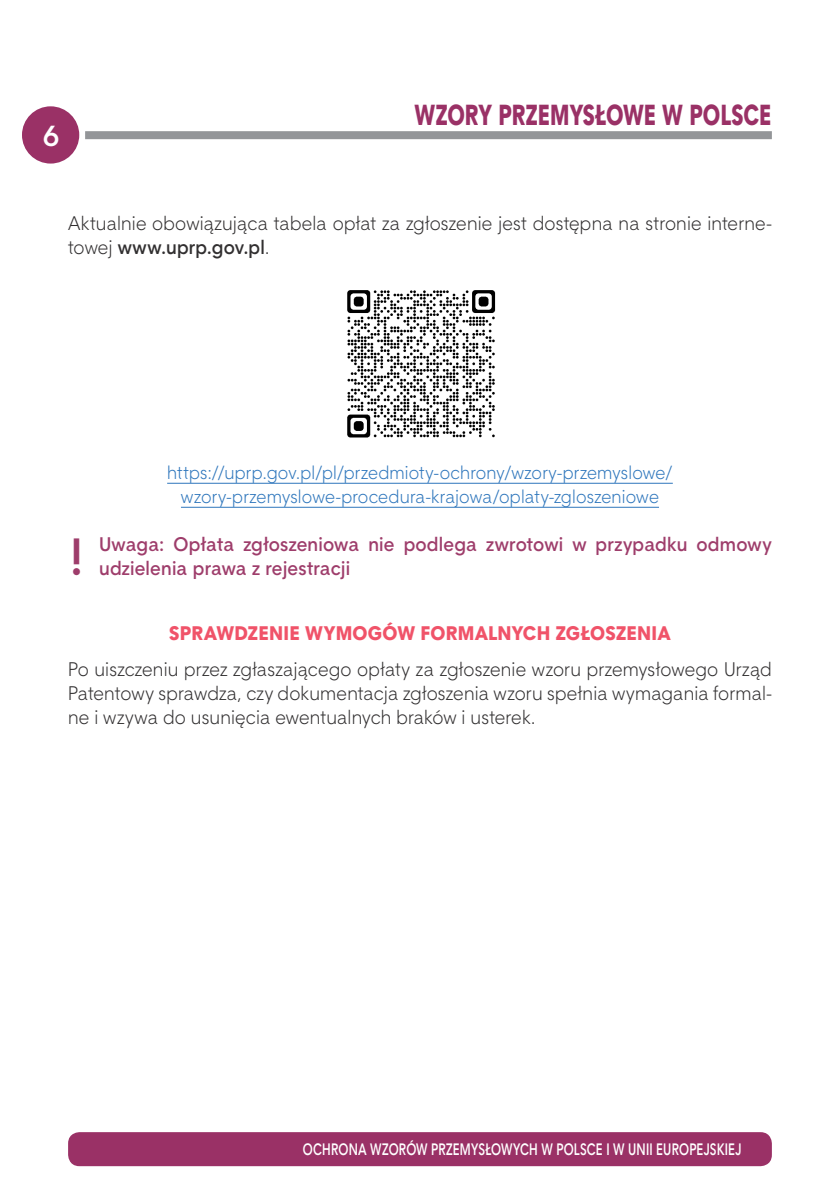
<style>
.page{position:relative;width:840px;height:1191px;background:#fff}
.page>*{position:absolute;margin:0;border:0;box-sizing:border-box;transform-origin:0 0}
.t1{font:700 50.4px "Straight EFN";color:#9e3d6b;scale:.95 1}
.t2{font:28px "Straight EFN Heavy";color:#9a3166;scale:.75 1}
.t3{font:700 28px "Straight EFN";color:#fff}
.t4{font:19px/24px "Straight EFN";letter-spacing:.005em;color:#312f30;scale:.95 1}
.t5{font:700 19px/24px "Straight EFN";letter-spacing:.01em;color:#9e3d6b;scale:.95 1}
.t6{font:19px "Straight EFN Heavy";letter-spacing:.01em;color:#f05369;scale:.95 1}
.t7{font:18px/24px "Straight EFN";letter-spacing:.01em;color:#2e76bc;text-align:center;scale:.95 1}
.t8{font:700 16px "Straight EFN";letter-spacing:.015em;color:#fff;scale:.75 1}
.s1{font-weight:700}
</style>
<div class="page">
<div style="left:68px;top:1132px;width:703px;height:34px;background:#9a3166;border-radius:11px"></div>
<div style="left:85px;top:131px;width:686px;height:8px;background:#939598"></div>
<div style="left:22px;top:106px;width:57px;height:58px;background:#9a3166;border-radius:50%"></div>
<hr style="left:167px;top:483px;width:505px;height:1px;background:#2e76bc">
<hr style="left:181px;top:507px;width:477px;height:1px;background:#2e76bc">
<img style="left:347px;top:290px;width:149px;height:148px">
<h2 class="t3" style="left:43px;top:119px;width:18px">6</h2>
<h2 class="t2" style="left:414px;top:98px;width:477px">WZORY PRZEMYSŁOWE W POLSCE</h2>
<p class="t4" style="left:68px;top:212px;width:741px">Aktualnie obowiązująca tabela opłat za zgłoszenie jest dostępna na stronie interne&shy;towej <span class="s1">www.uprp.gov.pl</span>.</p>
<p class="t7" style="left:167px;top:461px;width:533px">https://uprp.gov.pl/pl/przedmioty-ochrony/wzory-przemyslowe/ wzory-przemyslowe-procedura-krajowa/oplaty-zgloszeniowe</p>
<h1 class="t1" style="left:68px;top:527px;width:19px">!</h1>
<p class="t5" style="left:99px;top:532px;width:709px">Uwaga: Opłata zgłoszeniowa nie podlega zwrotowi w przypadku odmowy udzielenia prawa z rejestracji</p>
<p class="t6" style="left:169px;top:622px;width:529px">SPRAWDZENIE WYMOGÓW FORMALNYCH ZGŁOSZENIA</p>
<p class="t4" style="left:68px;top:657px;width:741px;text-align:justify">Po uiszczeniu przez zgłaszającego opłaty za zgłoszenie wzoru przemysłowego Urząd Patentowy sprawdza, czy dokumentacja zgłoszenia wzoru spełnia wymagania formal&shy;ne i wzywa do usunięcia ewentualnych braków i usterek.</p>
<p class="t8" style="left:303px;top:1139px;width:586px">OCHRONA WZORÓW PRZEMYSŁOWYCH W POLSCE I W UNII EUROPEJSKIEJ</p>
</div>
